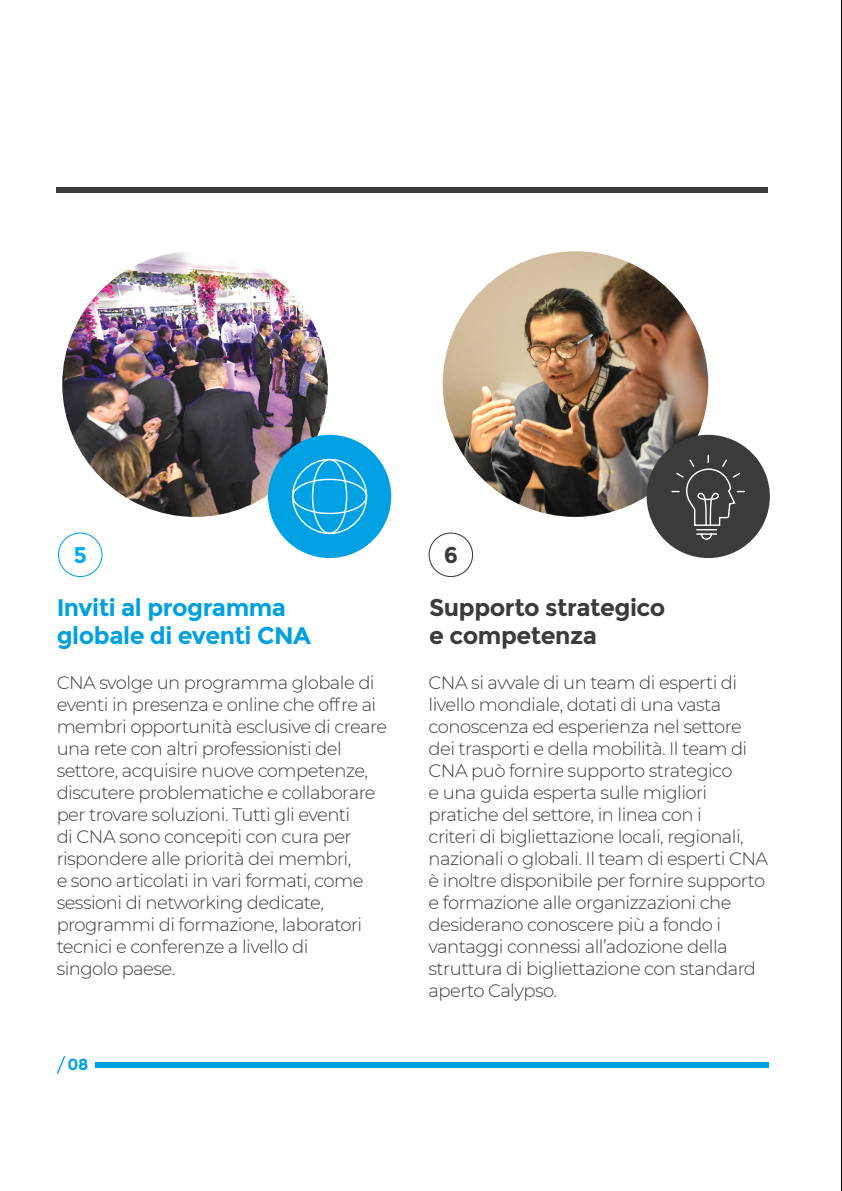
<style>
.page{position:relative;width:842px;height:1191px;background:#fff}
.page>*{position:absolute;margin:0;border:0;box-sizing:border-box;transform-origin:0 0}
.t1{font:700 24px/28px "Montserrat";letter-spacing:-.02em;color:#00a1e3}
.t2{font:700 24px/28px "Montserrat";letter-spacing:-.02em;color:#3b3b3a}
.t3{font:700 22.8px "Montserrat";color:#00aeef}
.t4{font:700 22.8px "Montserrat";color:#3b3b3a}
.t5{font:300 18px/22px "Montserrat";letter-spacing:-.03em;color:#3b3b3a}
.t6{font:700 16px "Montserrat";color:#00a1e3}
</style>
<div class="page">
<div style="left:95px;top:1062px;width:673px;height:5px;background:#00a1e3"></div>
<svg style="left:57px;top:1056px;width:8px;height:17px"></svg>
<div style="left:58px;top:532px;width:45px;height:45px;border:1px solid #00a1e3;border-radius:50%"></div>
<div style="left:429px;top:532px;width:44px;height:45px;border:1px solid #3b3b3a;border-radius:50%"></div>
<img style="left:62px;top:251px;width:266px;height:266px;border-radius:133px">
<div style="left:268px;top:435px;width:123px;height:123px;background:#00a1e3;border-radius:50%"></div>
<img style="left:443px;top:251px;width:265px;height:266px;border-radius:133px">
<div style="left:312px;top:459px;width:35px;height:75px;border:1px solid #fff;border-radius:50%"></div>
<div style="left:292px;top:479px;width:75px;height:35px;border:1px solid #fff;border-radius:50%"></div>
<div style="left:647px;top:435px;width:123px;height:123px;background:#3b3b3a;border-radius:50%"></div>
<svg style="left:671px;top:454px;width:75px;height:93px"></svg>
<hr style="left:841px;top:0;width:1px;height:1191px;background:#000">
<div style="left:57px;top:187px;width:711px;height:6px;background:#3b3b3a"></div>
<p class="t3" style="left:73px;top:541px;width:15px">5</p>
<p class="t4" style="left:444px;top:541px;width:16px">6</p>
<h1 class="t1" style="left:57px;top:593px;width:256px">Inviti al programma globale di eventi CNA</h1>
<p class="t5" style="left:57px;top:672px;width:332px">CNA svolge un programma globale di eventi in presenza e online che offre ai membri opportunità esclusive di creare una rete con altri professionisti del settore, acquisire nuove competenze, discutere problematiche e collaborare per trovare soluzioni. Tutti gli eventi<br>di CNA sono concepiti con cura per rispondere alle priorità dei membri,<br>e sono articolati in vari formati, come sessioni di networking dedicate, programmi di formazione, laboratori tecnici e conferenze a livello di<br>singolo paese.</p>
<p class="t5" style="left:429px;top:672px;width:341px">CNA si avvale di un team di esperti di livello mondiale, dotati di una vasta conoscenza ed esperienza nel settore dei trasporti e della mobilità. Il team di CNA può fornire supporto strategico<br>e una guida esperta sulle migliori pratiche del settore, in linea con i<br>criteri di bigliettazione locali, regionali, nazionali o globali. Il team di esperti CNA è inoltre disponibile per fornire supporto e formazione alle organizzazioni che desiderano conoscere più a fondo i vantaggi connessi all’adozione della struttura di bigliettazione con standard aperto Calypso.</p>
<h1 class="t2" style="left:429px;top:593px;width:238px">Supporto strategico e competenza</h1>
<p class="t6" style="left:68px;top:1054px;width:22px">08</p>
</div>
